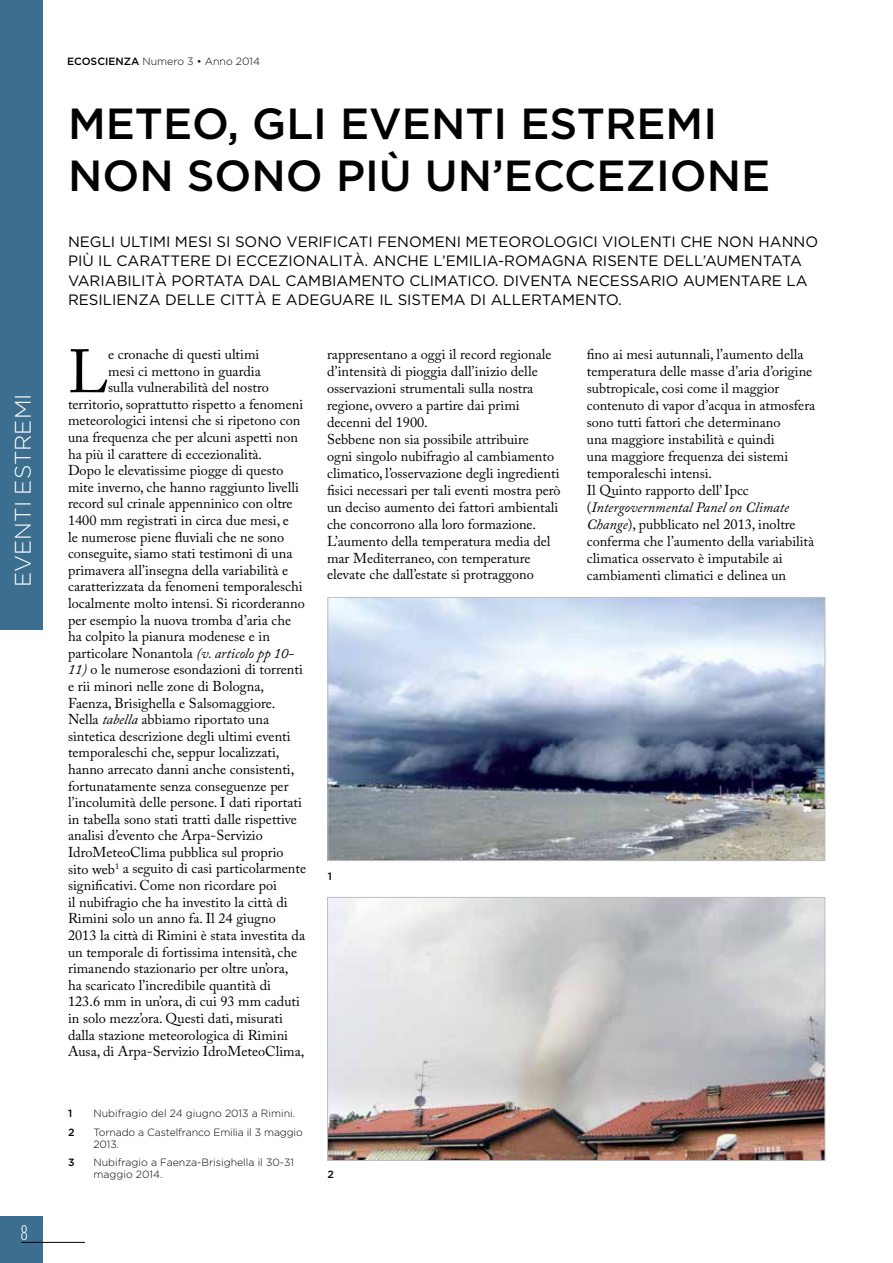
<style>
.page{position:relative;width:893px;height:1263px;background:#fff}
.page>*{position:absolute;margin:0;border:0;box-sizing:border-box;transform-origin:0 0}
.t1{font:60.6px "Adobe Caslon Pro";color:#000}
.t2{font:500 43.5px "Gotham HTF";color:#000}
.t3{font:300 22.5px "Gotham HTF";color:#fff}
.t4{font:300 condensed 21px "Gotham HTF";color:#fff}
.t5{font:15px/19.5px "Gotham HTF";color:#000}
.t6{font:14.25px/17px "Adobe Caslon Pro";color:#000}
.t7{font:300 10.5px/12px "Gotham HTF";color:#000}
.t8{font:500 10.5px "Gotham HTF";color:#000}
.s1{font-weight:500}
.s2{font-style:italic}
</style>
<div class="page">
<div style="left:0;top:1216px;width:43px;height:47px;background:#3b6e8f"></div>
<hr style="left:21px;top:1242px;width:64px;height:1px;background:#000">
<div style="left:0;top:0;width:43px;height:629px;background:#3b6e8f"></div>
<img style="left:330px;top:599px;width:493px;height:260px">
<div style="left:328px;top:597px;width:497px;height:264px;border:1px solid #bcbec0"></div>
<img style="left:329px;top:899px;width:494px;height:260px">
<div style="left:327px;top:897px;width:498px;height:264px;border:1px solid #bcbec0"></div>
<h3 class="t3" style="left:11px;top:587px;width:190px;rotate:-90deg">EVENTI ESTREMI</h3>
<p class="t4" style="left:21px;top:1221px;width:8px">8</p>
<p class="t7" style="left:67px;top:55px;width:194px"><span class="s1">ECOSCIENZA</span> Numero 3 • Anno 2014</p>
<p class="t2" style="left:68px;top:99px;width:69px">METEO</p>
<p class="t2" style="left:228px;top:99px;width:49px">, GLI</p>
<p class="t2" style="left:340px;top:99px;width:266px">EVENTI ESTRE</p>
<p class="t2" style="left:666px;top:99px;width:45px">MI</p>
<p class="t2" style="left:68px;top:151px;width:466px">NON SONO PIÙ UN’ECCE</p>
<p class="t2" style="left:625px;top:151px;width:140px">ZIONE</p>
<p class="t5" style="left:68px;top:231px;width:752px">N EGLI ULTIMI MESI SI SONO VERIFICATI FENOMENI METEOROLOGICI VIOLENTI CHE NON HANNO PIÙ IL CARATTERE DI ECCEZIONALITÀ. ANCHE L’EMILIA-ROMAGNA RISENTE DELL’AUMENTATA VARIABILITÀ PORTATA DAL CAMBIAMENTO CLIMATICO. D IVENTA NECESSARIO AUMENTARE LA RESILIENZA DELLE CITTÀ E ADEGUARE IL SISTEMA DI ALLERTAMENTO.</p>
<p class="t1" style="left:68px;top:336px;width:42px">L</p>
<p class="t6" style="left:108px;top:346px;width:153px">e cronache di questi ultimi</p>
<p class="t6" style="left:108px;top:362px;width:154px">mesi ci mettono in guardia</p>
<p class="t6" style="left:108px;top:379px;width:162px">sulla vulnerabilità del nostro</p>
<p class="t6" style="left:68px;top:395px;width:237px">territorio, soprattutto rispetto a fenomeni</p>
<p class="t6" style="left:68px;top:412px;width:234px">meteorologici intensi che si ripetono con</p>
<p class="t6" style="left:68px;top:429px;width:232px">una frequenza che per alcuni aspetti non</p>
<p class="t6" style="left:68px;top:445px;width:196px">ha più il carattere di eccezionalità.</p>
<p class="t6" style="left:68px;top:462px;width:217px">Dopo le elevatissime piogge di questo</p>
<p class="t6" style="left:68px;top:478px;width:232px">mite inverno, che hanno raggiunto livelli</p>
<p class="t6" style="left:68px;top:495px;width:226px">record sul crinale appenninico con oltre</p>
<p class="t6" style="left:68px;top:512px;width:222px">1400 mm registrati in circa due mesi, e</p>
<p class="t6" style="left:68px;top:528px;width:218px">le numerose piene fluviali che ne sono</p>
<p class="t6" style="left:68px;top:545px;width:226px">conseguite, siamo stati testimoni di una</p>
<p class="t6" style="left:68px;top:561px;width:222px">primavera all’insegna della variabilità e</p>
<p class="t6" style="left:68px;top:578px;width:236px">caratterizzata da fenomeni temporaleschi</p>
<p class="t6" style="left:68px;top:595px;width:238px">localmente molto intensi. Si ricorderanno</p>
<p class="t6" style="left:68px;top:611px;width:225px">per esempio la nuova tromba d’aria che</p>
<p class="t6" style="left:68px;top:628px;width:203px">ha colpito la pianura modenese e in</p>
<p class="t6" style="left:68px;top:644px;width:228px">particolare Nonantola <span class="s2">(v. articolo pp 10-</span></p>
<p class="t6" style="left:68px;top:661px;width:240px"><span class="s2">11)</span> o le numerose esondazioni di torrenti e rii minori nelle zone di Bologna, Faenza, Brisighella e Salsomaggiore.<br>Nella <span class="s2">tabella</span> abbiamo riportato una sintetica descrizione degli ultimi eventi temporaleschi che, seppur localizzati, hanno arrecato danni anche consistenti, fortunatamente senza conseguenze per l’incolumità delle persone. I dati riportati in tabella sono stati tratti dalle rispettive analisi d’evento che Arpa-Servizio IdroMeteoClima pubblica sul proprio sito web<sup>1</sup> a seguito di casi particolarmente significativi. Come non ricordare poi<br>il nubifragio che ha investito la città di Rimini solo un anno fa. Il 24 giugno 2013 la città di Rimini è stata investita da un temporale di fortissima intensità, che rimanendo stazionario per oltre un’ora,<br>ha scaricato l’incredibile quantità di 123.6 mm in un’ora, di cui 93 mm caduti in solo mezz’ora. Questi dati, misurati dalla stazione meteorologica di Rimini Ausa, di Arpa-Servizio IdroMeteoClima,</p>
<p class="t8" style="left:68px;top:1108px;width:6px">1</p>
<p class="t7" style="left:94px;top:1107px;width:203px">Nubifragio del 24 giugno 2013 a Rimini.</p>
<p class="t8" style="left:68px;top:1126px;width:8px">2</p>
<p class="t7" style="left:94px;top:1126px;width:211px">Tornado a Castelfranco Emilia il 3 maggio<br>2013.</p>
<p class="t8" style="left:68px;top:1156px;width:8px">3</p>
<p class="t7" style="left:94px;top:1156px;width:202px">Nubifragio a Faenza-Brisighella il 30-31 maggio 2014.</p>
<p class="t6" style="left:327px;top:346px;width:235px">rappresentano a oggi il record regionale d’intensità di pioggia dall’inizio delle osservazioni strumentali sulla nostra regione, ovvero a partire dai primi decenni del 1900.<br>Sebbene non sia possibile attribuire<br>ogni singolo nubifragio al cambiamento climatico, l’osservazione degli ingredienti fisici necessari per tali eventi mostra però un deciso aumento dei fattori ambientali che concorrono alla loro formazione.<br>L’aumento della temperatura media del mar Mediterraneo, con temperature elevate che dall’estate si protraggono</p>
<p class="t6" style="left:587px;top:346px;width:230px">fino ai mesi autunnali, l’aumento della temperatura delle masse d’aria d’origine subtropicale, cosi come il maggior contenuto di vapor d’acqua in atmosfera sono tutti fattori che determinano<br>una maggiore instabilità e quindi<br>una maggiore frequenza dei sistemi temporaleschi intensi.<br>Il Quinto rapporto dell’ Ipcc (<span class="s2">Intergovernmental Panel on Climate Change</span>), pubblicato nel 2013, inoltre conferma che l’aumento della variabilità climatica osservato è imputabile ai cambiamenti climatici e delinea un</p>
<p class="t8" style="left:328px;top:870px;width:6px">1</p>
<p class="t8" style="left:328px;top:1168px;width:8px">2</p>
</div>
